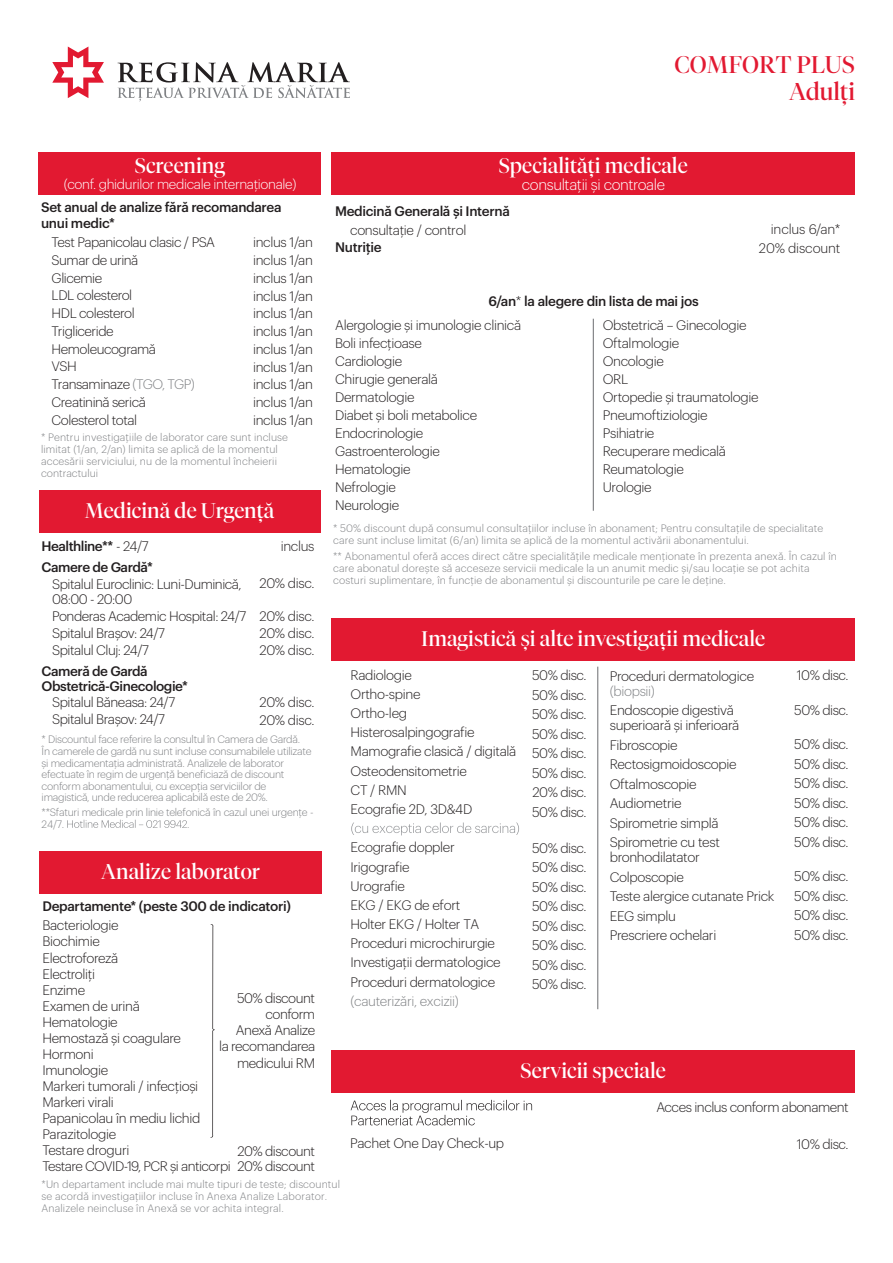
<style>
.page{position:relative;width:893px;height:1263px;background:#fff}
.page>*{position:absolute;margin:0;border:0;box-sizing:border-box;transform-origin:0 0}
.t1{font:24px/27px "Tiempos Fine";color:#e21931;text-align:right}
.t2{font:21px "Tiempos Fine";color:#fff}
.t3{font:300 15px "Graphik";letter-spacing:-.025em;color:#fff}
.t4{font:300 13.5px/19.5px "Graphik";letter-spacing:-.025em;color:#231f20}
.t5{font:500 13.5px/16.2px "Graphik";letter-spacing:-.025em;color:#231f20}
.t6{font:300 13.5px "Graphik";letter-spacing:-.025em;color:#fff}
.t7{font:300 13.5px "Graphik";letter-spacing:-.025em;color:#808285}
.t8{font:300 10.5px/12px "Graphik";letter-spacing:.01em;color:#808285}
.t9{font:300 10.5px/11.6px "Graphik";letter-spacing:-.025em;color:#808285}
.s1{color:#808285}
.s2{font-weight:300}
</style>
<div class="page">
<svg style="left:52px;top:47px;width:52px;height:51px"></svg>
<svg style="left:118px;top:62px;width:232px;height:40px"></svg>
<div style="left:38px;top:152px;width:283px;height:43px;background:#e21931"></div>
<hr style="left:593px;top:319px;width:1px;height:192px;background:#6c6d70">
<div style="left:332px;top:152px;width:523px;height:43px;background:#e21931"></div>
<div style="left:39px;top:491px;width:282px;height:42px;background:#e21931"></div>
<svg style="left:67px;top:820px;width:120px;height:8px"></svg>
<div style="left:39px;top:852px;width:283px;height:42px;background:#e21931"></div>
<svg style="left:211px;top:924px;width:4px;height:214px"></svg>
<hr style="left:597px;top:667px;width:1px;height:342px;background:#6c6d70">
<div style="left:332px;top:619px;width:523px;height:42px;background:#e21931"></div>
<svg style="left:351px;top:822px;width:168px;height:13px"></svg>
<div style="left:332px;top:1050px;width:523px;height:42px;background:#e21931"></div>
<svg style="left:351px;top:1100px;width:181px;height:25px"></svg>
<h1 class="t1" style="left:674px;top:51px;width:182px">COMFORT PLUS<br>Adulți</h1>
<h2 class="t2" style="left:499px;top:153px;width:190px">Specialități medicale</h2>
<p class="t3" style="left:522px;top:173px;width:145px">consultaţii și controale</p>
<p class="t5" style="left:335px;top:202px;width:176px">Medicină Generală și Internă</p>
<p class="t4" style="left:350px;top:219px;width:118px">consultație / control</p>
<p class="t5" style="left:335px;top:238px;width:48px">Nutriție</p>
<h2 class="t2" style="left:135px;top:153px;width:92px">Screening</h2>
<p class="t6" style="left:64px;top:174px;width:234px">(conf. ghidurilor medicale internaționale)</p>
<p class="t5" style="left:41px;top:198px;width:242px">Set anual de analize fără recomandarea unui medic*</p>
<p class="t4" style="left:253px;top:233px;width:61px;line-height:17.7px;text-align:justify">inclus 1/an inclus 1/an inclus 1/an inclus 1/an inclus 1/an inclus 1/an inclus 1/an inclus 1/an inclus 1/an inclus 1/an inclus 1/an</p>
<p class="t8" style="left:41px;top:431px;width:248px">* Pentru investigațiile de laborator care sunt incluse limitat (1/an, 2/an) limita se aplică de la momentul accesării serviciului, nu de la momentul încheierii contractului</p>
<p class="t4" style="left:759px;top:218px;width:83px;text-align:right">inclus 6/an*<br>20% discount</p>
<p class="t4" style="left:52px;top:232px;width:165px;line-height:17.7px">Test Papanicolau clasic / PSA<br>Sumar de urină<br>Glicemie<br>LDL colesterol<br>HDL colesterol<br>Trigliceride<br>Hemoleucogramă<br>VSH<br>Transaminaze <span class="s1">(TGO, TGP)<br></span>Creatinină serică<br>Colesterol total</p>
<p class="t5" style="left:488px;top:292px;width:212px">6/an<span class="s2">*</span> la alegere din lista de mai jos</p>
<p class="t4" style="left:335px;top:315px;width:188px;line-height:18px">Alergologie și imunologie clinică<br>Boli infecțioase<br>Cardiologie<br>Chirugie generală<br>Dermatologie<br>Diabet și boli metabolice<br>Endocrinologie<br>Gastroenterologie<br>Hematologie<br>Nefrologie<br>Neurologie</p>
<p class="t4" style="left:603px;top:315px;width:157px;line-height:18px">Obstetrică – Ginecologie<br>Oftalmologie<br>Oncologie<br>ORL<br>Ortopedie și traumatologie<br>Pneumoftiziologie<br>Psihiatrie<br>Recuperare medicală<br>Reumatologie<br>Urologie</p>
<h2 class="t2" style="left:85px;top:498px;width:191px">Medicină de Urgență</h2>
<p class="t5" style="left:42px;top:535px;width:113px;line-height:21px">Healthline** <span class="s2">- 24/7<br></span>Camere de Gardă*</p>
<p class="t4" style="left:52px;top:576px;width:191px;line-height:15px">Spitalul Euroclinic: Luni-Duminică,<br>08:00 - 20:00</p>
<p class="t4" style="left:52px;top:607px;width:196px;line-height:16.8px">Ponderas Academic Hospital: 24/7<br>Spitalul Brașov: 24/7<br>Spitalul Cluj: 24/7</p>
<p class="t5" style="left:42px;top:662px;width:148px;line-height:15px">Cameră de Gardă<br>Obstetrică-Ginecologie*</p>
<p class="t4" style="left:52px;top:693px;width:125px;line-height:16.8px">Spitalul Băneasa: 24/7<br>Spitalul Brașov: 24/7</p>
<p class="t9" style="left:42px;top:733px;width:272px">* Discountul face referire la consultul în Camera de Gardă.<br>În camerele de gardă nu sunt incluse consumabilele utilizate și medicamentația administrată. Analizele de laborator efectuate în regim de urgență beneficiază de discount conform abonamentului, cu excepția serviciilor de imagistică, unde reducerea aplicabilă este de 20%.</p>
<p class="t9" style="left:42px;top:806px;width:273px">**Sfaturi medicale prin linie telefonică în cazul unei urgențe -<br>24/7.</p>
<p class="t8" style="left:187px;top:817px;width:4px">.</p>
<p class="t8" style="left:333px;top:521px;width:492px">* 50% discount după consumul consultaţiilor incluse în abonament; Pentru consultațile de specialitate care sunt incluse limitat (6/an) limita se aplică de la momentul activării abonamentului.</p>
<p class="t8" style="left:333px;top:550px;width:505px">** Abonamentul oferă acces direct către specialitățile medicale menționate în prezenta anexă. În cazul în care abonatul dorește să acceseze servicii medicale la un anumit medic și/sau locație se pot achita costuri suplimentare, în funcție de abonamentul și discounturile pe care le deține.</p>
<p class="t4" style="left:281px;top:535px;width:35px">inclus</p>
<p class="t4" style="left:260px;top:572px;width:57px">20% disc.</p>
<p class="t4" style="left:260px;top:605px;width:57px">20% disc.</p>
<p class="t4" style="left:260px;top:639px;width:57px">20% disc.</p>
<p class="t4" style="left:260px;top:622px;width:57px">20% disc.</p>
<h2 class="t2" style="left:421px;top:626px;width:346px">Imagistică și alte investigații medicale</h2>
<p class="t4" style="left:351px;top:664px;width:167px">Radiologie<br>Ortho-spine<br>Ortho-leg<br>Histerosalpingografie<br>Mamografie clasică / digitală<br>Osteodensitometrie<br>CT / RMN<br>Ecografie 2D, 3D&amp;4D</p>
<p class="t4" style="left:351px;top:837px;width:152px">Ecografie doppler<br>Irigografie<br>Urografie<br>EKG / EKG de efort<br>Holter EKG / Holter TA<br>Proceduri microchirurgie<br>Investigații dermatologice<br>Proceduri dermatologice</p>
<p class="t7" style="left:351px;top:991px;width:110px">(cauterizări, excizii)</p>
<p class="t4" style="left:532px;top:665px;width:56px;text-align:justify">50% disc.<br>50% disc.<br>50% disc.<br>50% disc.<br>50% disc.<br>50% disc.<br>20% disc.<br>50% disc.</p>
<p class="t4" style="left:532px;top:837px;width:56px;text-align:justify">50% disc.<br>50% disc.<br>50% disc.<br>50% disc.<br>50% disc.<br>50% disc.<br>50% disc.<br>50% disc.</p>
<p class="t4" style="left:797px;top:665px;width:53px">10% disc.</p>
<p class="t4" style="left:794px;top:699px;width:56px">50% disc.</p>
<p class="t4" style="left:794px;top:734px;width:56px;text-align:justify">50% disc.<br>50% disc.<br>50% disc.<br>50% disc.<br>50% disc.<br>50% disc.</p>
<p class="t4" style="left:794px;top:866px;width:56px;text-align:justify">50% disc.<br>50% disc.<br>50% disc.<br>50% disc.</p>
<p class="t4" style="left:610px;top:665px;width:146px">Proceduri dermatologice</p>
<p class="t7" style="left:610px;top:681px;width:47px">(biopsii)</p>
<p class="t4" style="left:610px;top:702px;width:131px;line-height:15px">Endoscopie digestivă superioară și inferioară</p>
<p class="t4" style="left:610px;top:734px;width:128px">Fibroscopie<br>Rectosigmoidoscopie<br>Oftalmoscopie<br>Audiometrie<br>Spirometrie simplă<br>Spirometrie cu test</p>
<p class="t4" style="left:610px;top:846px;width:166px">bronhodilatator<br>Colposcopie<br>Teste alergice cutanate Prick<br>EEG simplu<br>Prescriere ochelari</p>
<p class="t4" style="left:260px;top:693px;width:57px;line-height:17.2px">20% disc.<br>20% disc.</p>
<h2 class="t2" style="left:101px;top:859px;width:160px">Analize laborator</h2>
<p class="t5" style="left:42px;top:897px;width:250px">Departamente* (peste 300 de indicatori)</p>
<p class="t4" style="left:42px;top:916px;width:190px;line-height:16px">Bacteriologie<br>Biochimie<br>Electroforeză<br>Electroliți<br>Enzime<br>Examen de urină<br>Hematologie<br>Hemostază și coagulare<br>Hormoni<br>Imunologie<br>Markeri tumorali / infecțioși<br>Markeri virali<br>Papanicolau în mediu lichid<br>Parazitologie<br>Testare droguri<br>Testare COVID-19, PCR și anticorpi</p>
<p class="t8" style="left:42px;top:1177px;width:300px">*Un departament include mai multe tipuri de teste; discountul se acordă investigațiilor incluse în Anexa Analize Laborator.<br>Analizele neincluse în Anexă se vor achita integral.</p>
<p class="t4" style="left:219px;top:989px;width:98px;line-height:16.2px;text-align:right">50% discount conform<br>Anexă Analize<br>la recomandarea medicului RM</p>
<h2 class="t2" style="left:521px;top:1058px;width:147px">Servicii speciale</h2>
<p class="t4" style="left:656px;top:1096px;width:194px">Acces inclus conform abonament</p>
<p class="t4" style="left:797px;top:1133px;width:53px">10% disc.</p>
<p class="t4" style="left:350px;top:1132px;width:156px">Pachet One Day Check-up</p>
<p class="t4" style="left:237px;top:1142px;width:79px;line-height:15.5px">20% discount<br>20% discount</p>
</div>
